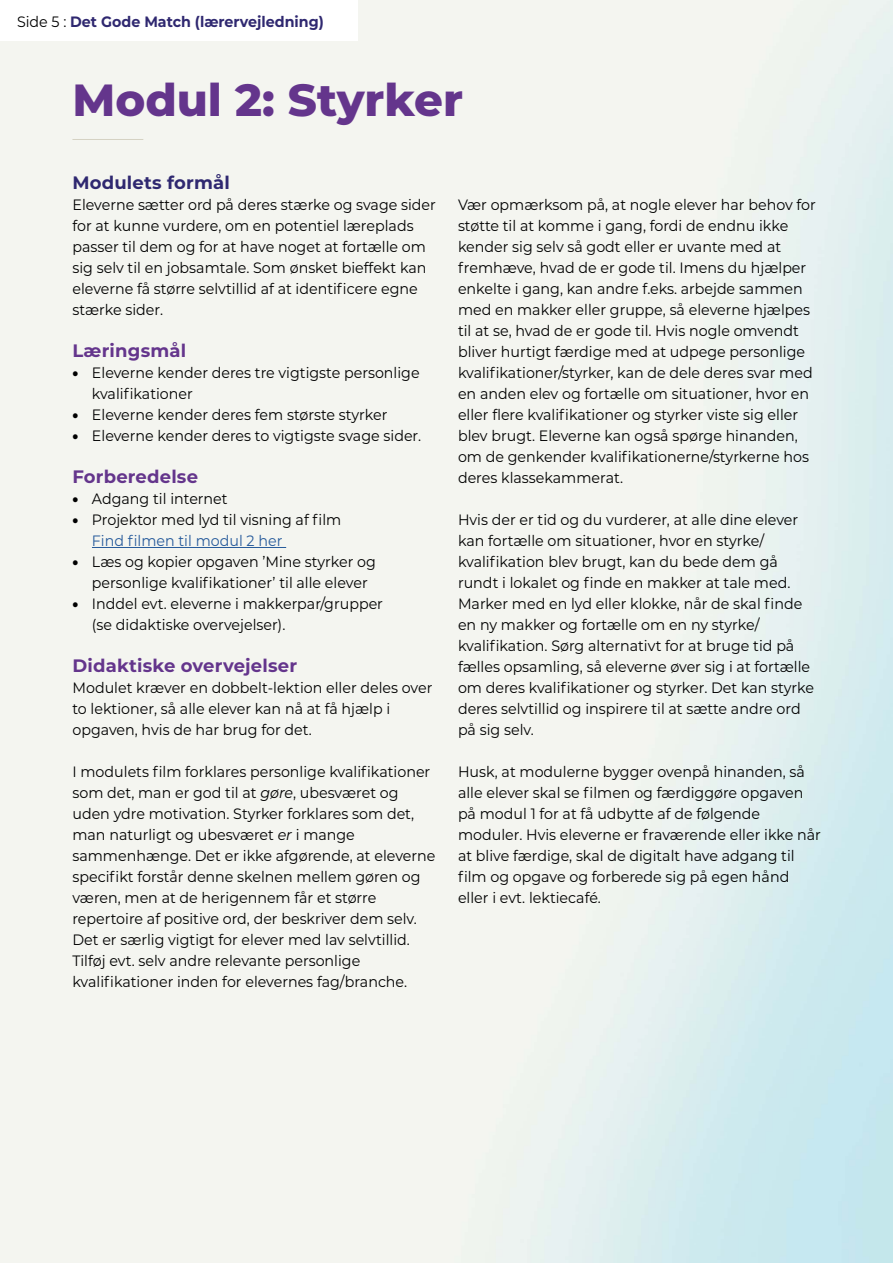
<style>
.page{position:relative;width:893px;height:1263px;background:#fff}
.page>*{position:absolute;margin:0;border:0;box-sizing:border-box;transform-origin:0 0}
.RUBRIK_size_2_H1{font:800 45px "Montserrat";color:#64358c}
.Mellemrubrik_H2{font:700 18px "Montserrat";letter-spacing:.01em;color:#64358c}
.Mellemrubrik_H2-2{font:700 18px "Montserrat";letter-spacing:.01em;color:#2f2870}
.Brødtekst_P{font:15px/21px "Montserrat";color:#000;scale:.95 1}
.Brødtekst_Bullits{font:15px/21px "Montserrat";color:#000;scale:.95 1}
.t1{font:700 15px "Montserrat";color:#2f2870;scale:.95 1}
.s1{font-weight:400;color:#000}
.s2{font-weight:900}
.s3{color:#275b9b}
.s4{font-style:italic}
</style>
<div class="page">
<hr style="left:72px;top:139px;width:71px;height:1px;background:#d5d2c3">
<hr style="left:92px;top:547px;width:194px;height:1px;background:#275b9b">
<p class="t1" style="left:17px;top:11px;width:324px"><span class="s1">Side 5 :</span> Det Gode Match (lærervejledning)</p>
<h1 class="RUBRIK_size_2_H1" style="left:72px;top:67px;width:392px">Modul 2: Styrker</h1>
<h2 class="Mellemrubrik_H2-2" style="left:72px;top:170px;width:159px">Modulets formål</h2>
<p class="Brødtekst_P" style="left:72px;top:194px;width:384px">Eleverne sætter ord på deres stærke og svage sider for at kunne vurdere, om en potentiel læreplads passer til dem og for at have noget at fortælle om sig selv til en jobsamtale. Som ønsket bieffekt kan eleverne få større selvtillid af at identificere egne stærke sider.</p>
<h2 class="Mellemrubrik_H2" style="left:72px;top:338px;width:115px">Læringsmål</h2>
<p class="Brødtekst_Bullits" style="left:92px;top:362px;width:346px;text-indent:-20px"><span class="s2">•</span> Eleverne kender deres tre vigtigste personlige kvalifikationer</p>
<p class="Brødtekst_Bullits" style="left:72px;top:404px;width:333px"><span class="s2">•</span> Eleverne kender deres fem største styrker</p>
<p class="Brødtekst_Bullits" style="left:72px;top:425px;width:369px"><span class="s2">•</span> Eleverne kender deres to vigtigste svage sider.</p>
<h2 class="Mellemrubrik_H2" style="left:72px;top:464px;width:127px">Forberedelse</h2>
<p class="Brødtekst_Bullits" style="left:72px;top:488px;width:165px"><span class="s2">•</span> Adgang til internet</p>
<p class="Brødtekst_Bullits" style="left:92px;top:509px;width:264px;text-indent:-20px"><span class="s2">•</span> Projektor med lyd til visning af film<br><span class="s3">Find filmen til modul 2 her</span></p>
<p class="Brødtekst_Bullits" style="left:92px;top:551px;width:300px;text-indent:-20px"><span class="s2">•</span> Læs og kopier opgaven ’Mine styrker og personlige kvalifikationer’ til alle elever</p>
<p class="Brødtekst_Bullits" style="left:92px;top:593px;width:308px;text-indent:-20px"><span class="s2">•</span> Inddel evt. eleverne i makkerpar/grupper (se didaktiske overvejelser).</p>
<h2 class="Mellemrubrik_H2" style="left:72px;top:653px;width:226px">Didaktiske overvejelser</h2>
<p class="Brødtekst_P" style="left:72px;top:677px;width:380px">Modulet kræver en dobbelt-lektion eller deles over to lektioner, så alle elever kan nå at få hjælp i opgaven, hvis de har brug for det.</p>
<p class="Brødtekst_P" style="left:72px;top:761px;width:383px">I modulets film forklares personlige kvalifikationer som det, man er god til at <span class="s4">gøre</span>, ubesværet og uden ydre motivation. Styrker forklares som det, man naturligt og ubesværet <span class="s4">er</span> i mange sammenhænge. Det er ikke afgørende, at eleverne specifikt forstår denne skelnen mellem gøren og væren, men at de herigennem får et større repertoire af positive ord, der beskriver dem selv.<br>Det er særlig vigtigt for elever med lav selvtillid.<br>Tilføj evt. selv andre relevante personlige kvalifikationer inden for elevernes fag/branche.</p>
<p class="Brødtekst_P" style="left:458px;top:194px;width:378px">Vær opmærksom på, at nogle elever har behov for støtte til at komme i gang, fordi de endnu ikke kender sig selv så godt eller er uvante med at fremhæve, hvad de er gode til. Imens du hjælper enkelte i gang, kan andre f.eks. arbejde sammen med en makker eller gruppe, så eleverne hjælpes til at se, hvad de er gode til. Hvis nogle omvendt bliver hurtigt færdige med at udpege personlige kvalifikationer/styrker, kan de dele deres svar med en anden elev og fortælle om situationer, hvor en eller flere kvalifikationer og styrker viste sig eller blev brugt. Eleverne kan også spørge hinanden, om de genkender kvalifikationerne/styrkerne hos deres klassekammerat.</p>
<p class="Brødtekst_P" style="left:458px;top:509px;width:376px">Hvis der er tid og du vurderer, at alle dine elever kan fortælle om situationer, hvor en styrke/ kvalifikation blev brugt, kan du bede dem gå rundt i lokalet og finde en makker at tale med.<br>Marker med en lyd eller klokke, når de skal finde en ny makker og fortælle om en ny styrke/ kvalifikation. Sørg alternativt for at bruge tid på fælles opsamling, så eleverne øver sig i at fortælle om deres kvalifikationer og styrker. Det kan styrke deres selvtillid og inspirere til at sætte andre ord på sig selv.</p>
<p class="Brødtekst_P" style="left:458px;top:761px;width:384px">Husk, at modulerne bygger ovenpå hinanden, så alle elever skal se filmen og færdiggøre opgaven på modul 1 for at få udbytte af de følgende moduler. Hvis eleverne er fraværende eller ikke når at blive færdige, skal de digitalt have adgang til film og opgave og forberede sig på egen hånd eller i evt. lektiecafé.</p>
</div>
